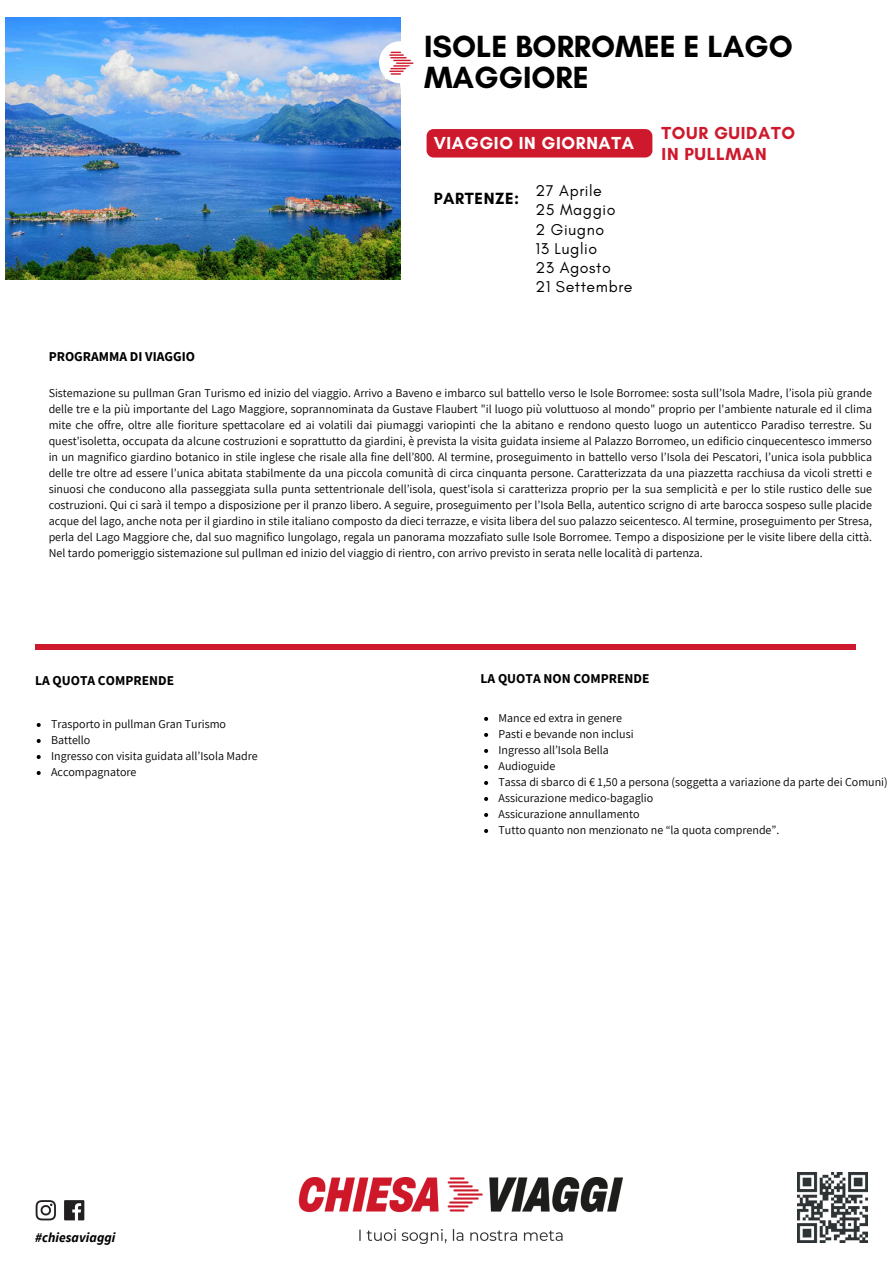
<style>
.page{position:relative;width:894px;height:1264px;background:#fff}
.page>*{position:absolute;margin:0;border:0;box-sizing:border-box;transform-origin:0 0}
.t1{font:700 31.2px/30.3px "Glacial Indifference";color:#000}
.t2{font:700 17.7px/20.2px "Glacial Indifference";letter-spacing:.035em;color:#ce192c}
.t3{font:700 17.7px "Glacial Indifference";letter-spacing:.035em;color:#fff}
.t4{font:700 16.5px "Glacial Indifference";letter-spacing:.035em;color:#000}
.t5{font:15.9px/19.2px "Glacial Indifference";letter-spacing:.035em;color:#000}
.t6{font:700 13.5px "Source Sans Pro";color:#000}
.t7{font:italic 700 13.5px "Source Sans Pro";letter-spacing:.005em;color:#000}
.t8{font:12px/16px "Assistant";color:#000;text-align:justify}
</style>
<div class="page">
<div style="left:35px;top:644px;width:820px;height:5px;background:#ce192c"></div>
<img style="left:6px;top:18px;width:394px;height:262px">
<div style="left:379px;top:41px;width:42px;height:42px;background:#fff;border-radius:50%"></div>
<img style="left:385px;top:51px;width:29px;height:27px">
<img style="left:298px;top:1177px;width:324px;height:65px">
<img style="left:797px;top:1172px;width:70px;height:70px">
<img style="left:35px;top:1200px;width:50px;height:21px">
<div style="left:426px;top:129px;width:226px;height:28px;background:#ce192c;border-radius:7px"></div>
<div style="left:400px;top:62px;width:42px;height:42px;background:#fff;border-radius:50%"></div>
<svg style="left:37px;top:723px;width:4px;height:4px"></svg>
<svg style="left:37px;top:739px;width:4px;height:4px"></svg>
<svg style="left:37px;top:755px;width:4px;height:4px"></svg>
<svg style="left:37px;top:771px;width:4px;height:4px"></svg>
<svg style="left:484px;top:717px;width:4px;height:4px"></svg>
<svg style="left:484px;top:733px;width:4px;height:4px"></svg>
<svg style="left:484px;top:749px;width:4px;height:4px"></svg>
<svg style="left:484px;top:765px;width:4px;height:4px"></svg>
<svg style="left:484px;top:781px;width:4px;height:4px"></svg>
<svg style="left:484px;top:797px;width:4px;height:4px"></svg>
<svg style="left:484px;top:813px;width:4px;height:4px"></svg>
<svg style="left:484px;top:829px;width:4px;height:4px"></svg>
<p class="t1" style="left:424px;top:31px;width:370px">ISOLE BORROMEE E LAGO<br>MAGGIORE</p>
<p class="t6" style="left:49px;top:347px;width:148px">PROGRAMMA DI VIAGGIO</p>
<p class="t3" style="left:433px;top:133px;width:202px">VIAGGIO IN GIORNATA</p>
<h2 class="t4" style="left:433px;top:188px;width:87px">PARTENZE:</h2>
<p class="t5" style="left:535px;top:181px;width:81px">27 Aprile<br>25 Maggio<br>2 Giugno<br>13 Luglio</p>
<p class="t5" style="left:535px;top:258px;width:99px">23 Agosto<br>21 Settembre</p>
<h3 class="t2" style="left:661px;top:123px;width:135px">TOUR GUIDATO<br>IN PULLMAN</h3>
<h4 class="t8" style="left:49px;top:384px;width:824px">Sistemazione su pullman Gran Turismo ed inizio del viaggio. Arrivo a Baveno e imbarco sul battello verso le Isole Borromee: sosta sull’Isola Madre, l’isola più grande delle tre e la più importante del Lago Maggiore, soprannominata da Gustave Flaubert "il luogo più voluttuoso al mondo" proprio per l'ambiente naturale ed il clima mite che offre, oltre alle fioriture spettacolare ed ai volatili dai piumaggi variopinti che la abitano e rendono questo luogo un autenticco Paradiso terrestre. Su quest'isoletta, occupata da alcune costruzioni e soprattutto da giardini, è prevista la visita guidata insieme al Palazzo Borromeo, un edificio cinquecentesco immerso in un magnifico giardino botanico in stile inglese che risale alla fine dell’800. Al termine, proseguimento in battello verso l’Isola dei Pescatori, l’unica isola pubblica delle tre oltre ad essere l’unica abitata stabilmente da una piccola comunità di circa cinquanta persone. Caratterizzata da una piazzetta racchiusa da vicoli stretti e sinuosi che conducono alla passeggiata sulla punta settentrionale dell’isola, quest'isola si caratterizza proprio per la sua semplicità e per lo stile rustico delle sue costruzioni. Qui ci sarà il tempo a disposizione per il pranzo libero. A seguire, proseguimento per l’Isola Bella, autentico scrigno di arte barocca sospeso sulle placide acque del lago, anche nota per il giardino in stile italiano composto da dieci terrazze, e visita libera del suo palazzo seicentesco. Al termine, proseguimento per Stresa, perla del Lago Maggiore che, dal suo magnifico lungolago, regala un panorama mozzafiato sulle Isole Borromee. Tempo a disposizione per le visite libere della città.<br>Nel tardo pomeriggio sistemazione sul pullman ed inizio del viaggio di rientro, con arrivo previsto in serata nelle località di partenza.</h4>
<p class="t6" style="left:35px;top:671px;width:140px">LA QUOTA COMPRENDE</p>
<h1 class="t6" style="left:480px;top:670px;width:170px">LA QUOTA NON COMPRENDE</h1>
<h4 class="t8" style="left:51px;top:715px;width:176px">Trasporto in pullman Gran Turismo</h4>
<h4 class="t8" style="left:51px;top:731px;width:41px">Battello</h4>
<p class="t8" style="left:51px;top:747px;width:208px">Ingresso con visita guidata all’Isola Madre</p>
<p class="t8" style="left:51px;top:763px;width:87px">Accompagnatore</p>
<h2 class="t7" style="left:35px;top:1228px;width:82px">#chiesaviaggi</h2>
<p class="t8" style="left:498px;top:709px;width:125px">Mance ed extra in genere</p>
<p class="t8" style="left:498px;top:725px;width:136px">Pasti e bevande non inclusi</p>
<p class="t8" style="left:498px;top:741px;width:112px">Ingresso all’Isola Bella</p>
<p class="t8" style="left:498px;top:757px;width:58px">Audioguide</p>
<p class="t8" style="left:498px;top:773px;width:390px">Tassa di sbarco di € 1,50 a persona (soggetta a variazione da parte dei Comuni)</p>
<p class="t8" style="left:498px;top:789px;width:156px">Assicurazione medico-bagaglio</p>
<p class="t8" style="left:498px;top:805px;width:142px">Assicurazione annullamento</p>
<p class="t8" style="left:498px;top:821px;width:282px">Tutto quanto non menzionato ne “la quota comprende”.</p>
</div>
